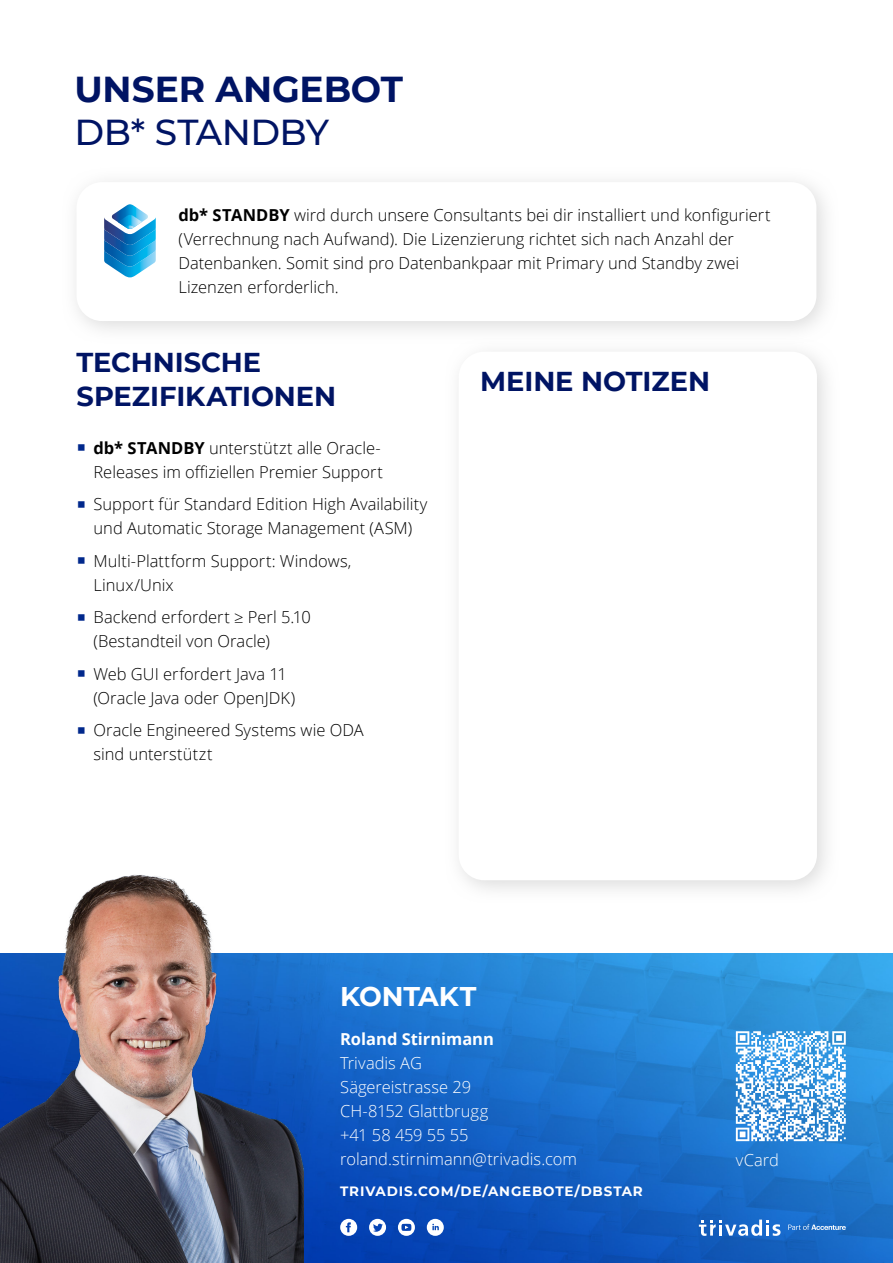
<style>
.page{position:relative;width:893px;height:1263px;background:#fff}
.page>*{position:absolute;margin:0;border:0;box-sizing:border-box;transform-origin:0 0}
.TITEL{font:700 36px/43.5px "Montserrat";letter-spacing:-.005em;color:#001464}
.UNTERTITEL{font:700 27.3px/33.3px "Montserrat";letter-spacing:-.005em;color:#001464}
.UNTERTITEL-2{font:700 27px "Montserrat";letter-spacing:-.005em;color:#fff}
.LAUFTEXT_bold{font:300 16.5px/24px "Open Sans";color:#000}
.LAUFTEXT{font:300 16.5px "Open Sans";color:#fff}
.LAUFTEXT-2{font:700 16.5px "Open Sans";color:#fff}
.UNTERTITEL-3{font:700 13.5px "Montserrat";letter-spacing:.06em;color:#fff}
.s1{font-weight:500}
.s2{font-weight:700}
.s3{font-family:"Montserrat";font-weight:400;color:#00288c}
</style>
<div class="page">
<img style="left:303px;top:953px;width:590px;height:310px">
<img style="left:0;top:874px;width:303px;height:389px">
<svg style="left:340px;top:1219px;width:17px;height:17px"></svg>
<svg style="left:369px;top:1219px;width:17px;height:17px"></svg>
<svg style="left:398px;top:1219px;width:17px;height:17px"></svg>
<svg style="left:427px;top:1219px;width:17px;height:17px"></svg>
<svg style="left:699px;top:1219px;width:81px;height:17px"></svg>
<svg style="left:788px;top:1224px;width:58px;height:6px"></svg>
<div style="left:62px;top:167px;width:778px;height:177px;background:linear-gradient(to right,#f7f7f7,#f5f5f5)"></div>
<div style="left:77px;top:182px;width:739px;height:139px;background:#fff;border-radius:26px"></div>
<svg style="left:444px;top:337px;width:396px;height:553px"></svg>
<div style="left:459px;top:352px;width:358px;height:528px;background:#fff;border-radius:26px"></div>
<svg style="left:736px;top:1031px;width:110px;height:110px"></svg>
<svg style="left:104px;top:204px;width:52px;height:73px"></svg>
<p class="TITEL" style="left:74px;top:66px;width:330px">UNSER ANGEBOT<br><span class="s1">DB* STANDBY</span></p>
<p class="LAUFTEXT_bold" style="left:179px;top:202px;width:593px"><span class="s2">db* STANDBY</span> wird durch unsere Consultants bei dir installiert und konfiguriert (Verrechnung nach Aufwand). Die Lizenzierung richtet sich nach Anzahl der</p>
<p class="LAUFTEXT_bold" style="left:179px;top:250px;width:562px">Datenbanken. Somit sind pro Datenbankpaar mit Primary und Standby zwei</p>
<p class="LAUFTEXT_bold" style="left:179px;top:274px;width:162px">Lizenzen erforderlich.</p>
<p class="UNTERTITEL" style="left:77px;top:344px;width:261px">TECHNISCHE<br>SPEZIFIKATIONEN</p>
<p class="LAUFTEXT_bold" style="left:77px;top:435px;width:308px;text-align:right"><span class="s3">■</span> <span class="s2">db* STANDBY</span> unterstützt alle Oracle-<br>Releases im offiziellen Premier Support</p>
<p class="LAUFTEXT_bold" style="left:77px;top:492px;width:352px;text-align:center"><span class="s3">■</span> Support für Standard Edition High Availability und Automatic Storage Management (ASM)</p>
<p class="LAUFTEXT_bold" style="left:94px;top:548px;width:259px;text-indent:-17px"><span class="s3">■</span> Multi-Plattform Support: Windows,<br>Linux/Unix</p>
<p class="LAUFTEXT_bold" style="left:94px;top:605px;width:219px;text-indent:-17px"><span class="s3">■</span> Backend erfordert ≥ Perl 5.10 (Bestandteil von Oracle)</p>
<p class="LAUFTEXT_bold" style="left:94px;top:661px;width:203px;text-indent:-17px"><span class="s3">■</span> Web GUI erfordert Java 11 (Oracle Java oder OpenJDK)</p>
<p class="LAUFTEXT_bold" style="left:94px;top:718px;width:272px;text-indent:-17px"><span class="s3">■</span> Oracle Engineered Systems wie ODA sind unterstützt</p>
<p class="UNTERTITEL" style="left:480px;top:363px;width:231px">MEINE NOTIZEN</p>
<p class="UNTERTITEL-2" style="left:340px;top:977px;width:138px">KONTAKT</p>
<p class="LAUFTEXT-2" style="left:340px;top:1028px;width:155px">Roland Stirnimann</p>
<p class="LAUFTEXT" style="left:340px;top:1052px;width:83px">Trivadis AG</p>
<p class="LAUFTEXT" style="left:340px;top:1076px;width:132px">Sägereistrasse 29</p>
<p class="LAUFTEXT" style="left:340px;top:1100px;width:150px">CH-8152 Glattbrugg</p>
<p class="LAUFTEXT" style="left:340px;top:1124px;width:130px">+41 58 459 55 55</p>
<p class="LAUFTEXT" style="left:340px;top:1148px;width:238px">roland.stirnimann@trivadis.com</p>
<p class="LAUFTEXT" style="left:736px;top:1149px;width:45px">vCard</p>
<p class="UNTERTITEL-3" style="left:340px;top:1181px;width:304px">TRIVADIS.COM/DE/ANGEBOTE/DBSTAR</p>
</div>
